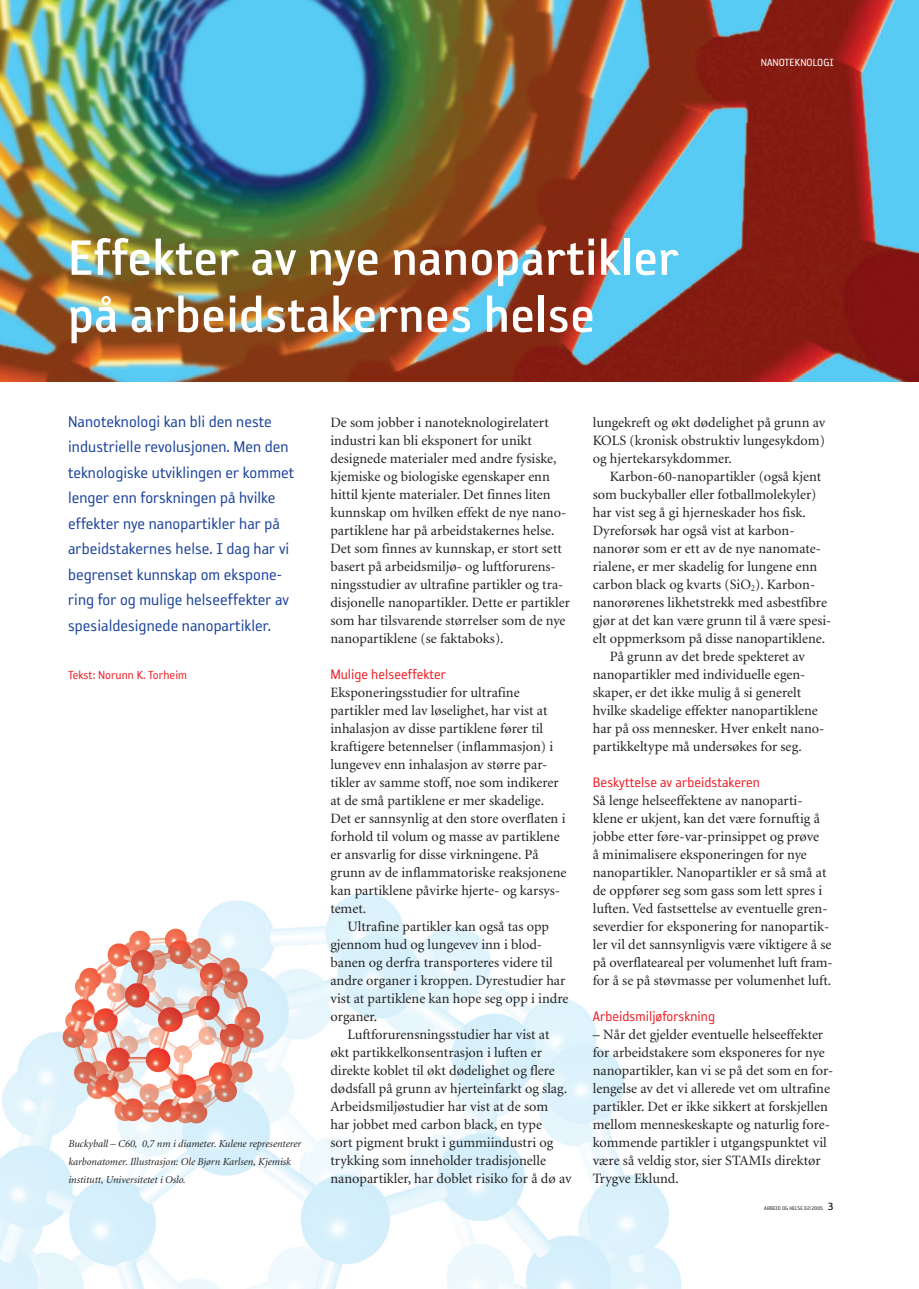
<style>
.page{position:relative;width:919px;height:1289px;background:#fff}
.page>*{position:absolute;margin:0;border:0;box-sizing:border-box;transform-origin:0 0}
.t1{font:57px/57px "Reykjavik One B Gauge";color:#fff}
.t2{font:18px/25.5px "Reykjavik One A Gauge";color:#1d449b}
.t3{font:15.75px "Reykjavik One A Gauge";color:#ee1d23}
.t4{font:14.25px/18px "Minion";color:#231f20}
.t5{font:13.5px "Reykjavik One A Gauge";color:#ee1d23}
.t6{font:12px "Reykjavik One A Gauge";color:#fff}
.t7{font:italic 10.5px/18px "Minion";color:#231f20}
.t8{font:6px "Reykjavik One A Gauge";color:#231f20}
.s1{font-family:"Reykjavik One B Gauge";font-size:12px}
</style>
<div class="page">
<img style="left:0;top:0;width:918px;height:381px">
<img style="left:0;top:1088px;width:681px;height:200px">
<img style="left:5px;top:1031px;width:57px;height:57px">
<img style="left:265px;top:893px;width:360px;height:195px">
<img style="left:200px;top:900px;width:65px;height:28px">
<img style="left:62px;top:928px;width:203px;height:197px">
<h1 class="t1" style="left:68px;top:229px;width:612px">Effekter av nye nanopartikler på arbeidstakernes helse</h1>
<p class="t6" style="left:760px;top:56px;width:75px">NANOTEKNOLOGI</p>
<p class="t2" style="left:68px;top:408px;width:228px">Nanoteknologi kan bli den neste industrielle revolusjonen. Men den teknologiske utviklingen er kommet lenger enn forskningen på hvilke effekter nye nanopartikler har på arbeidstakernes helse. I dag har vi begrenset kunnskap om ekspone&shy;ring for og mulige helseeffekter av spesialdesignede nanopartikler.</p>
<p class="t5" style="left:68px;top:668px;width:120px">Tekst: Norunn K. Torheim</p>
<p class="t7" style="left:68px;top:1135px;width:234px">Buckyball – C60, 0,7 nm i diameter. Kulene representerer karbonatomer. Illustrasjon: Ole Bjørn Karlsen, Kjemisk institutt, Universitetet i Oslo.</p>
<p class="t4" style="left:330px;top:414px;width:241px">De som jobber i nanoteknologirelatert industri kan bli eksponert for unikt designede materialer med andre fysiske, kjemiske og biologiske egenskaper enn hittil kjente materialer. Det finnes liten kunnskap om hvilken effekt de nye nano&shy;partiklene har på arbeidstakernes helse.<br>Det som finnes av kunnskap, er stort sett basert på arbeidsmiljø- og luftforurens&shy;ningsstudier av ultrafine partikler og tra&shy;disjonelle nanopartikler. Dette er partikler som har tilsvarende størrelser som de nye nanopartiklene (se faktaboks).</p>
<p class="t3" style="left:330px;top:666px;width:117px">Mulige helseeffekter</p>
<p class="t4" style="left:330px;top:684px;width:237px">Eksponeringsstudier for ultrafine partikler med lav løselighet, har vist at inhalasjon av disse partiklene fører til kraftigere betennelser (inflammasjon) i lungevev enn inhalasjon av større par&shy;tikler av samme stoff, noe som indikerer at de små partiklene er mer skadelige.<br>Det er sannsynlig at den store overflaten i forhold til volum og masse av partiklene er ansvarlig for disse virkningene. På grunn av de inflammatoriske reaksjonene kan partiklene påvirke hjerte- og karsys&shy;temet.</p>
<p class="t4" style="left:330px;top:918px;width:239px;text-indent:17px">Ultrafine partikler kan også tas opp gjennom hud og lungevev inn i blod&shy;banen og derfra transporteres videre til andre organer i kroppen. Dyrestudier har vist at partiklene kan hope seg opp i indre organer.</p>
<p class="t4" style="left:330px;top:1026px;width:242px;text-indent:17px">Luftforurensningsstudier har vist at økt partikkelkonsentrasjon i luften er direkte koblet til økt dødelighet og flere dødsfall på grunn av hjerteinfarkt og slag.<br>Arbeidsmiljøstudier har vist at de som<br>har jobbet med carbon black, en type<br>sort pigment brukt i gummiindustri og trykking som inneholder tradisjonelle nanopartikler, har doblet risiko for å dø av</p>
<p class="t4" style="left:592px;top:414px;width:234px;text-align:justify">lungekreft og økt dødelighet på grunn av KOLS (kronisk obstruktiv lungesykdom) og hjertekarsykdommer.</p>
<p class="t4" style="left:609px;top:468px;width:213px">Karbon-60-nanopartikler (også kjent</p>
<p class="t4" style="left:592px;top:486px;width:225px">som buckyballer eller fotballmolekyler)</p>
<p class="t4" style="left:592px;top:504px;width:214px">har vist seg å gi hjerneskader hos fisk.</p>
<p class="t4" style="left:592px;top:522px;width:203px">Dyreforsøk har også vist at karbon-</p>
<p class="t4" style="left:592px;top:540px;width:230px">nanorør som er ett av de nye nanomate-</p>
<p class="t4" style="left:592px;top:558px;width:226px">rialene, er mer skadelig for lungene enn</p>
<p class="t4" style="left:592px;top:576px;width:224px">carbon black og kvarts (SiO<sub>2</sub>). Karbon-</p>
<p class="t4" style="left:592px;top:594px;width:236px">nanorørenes likhetstrekk med asbestfibre</p>
<p class="t4" style="left:592px;top:612px;width:240px">gjør at det kan være grunn til å være spesi-</p>
<p class="t4" style="left:592px;top:630px;width:234px">elt oppmerksom på disse nanopartiklene.</p>
<p class="t4" style="left:609px;top:648px;width:197px">På grunn av det brede spekteret av</p>
<p class="t4" style="left:592px;top:666px;width:214px">nanopartikler med individuelle egen-</p>
<p class="t4" style="left:592px;top:684px;width:210px">skaper, er det ikke mulig å si generelt</p>
<p class="t4" style="left:592px;top:702px;width:227px">hvilke skadelige effekter nanopartiklene</p>
<p class="t4" style="left:592px;top:720px;width:233px">har på oss mennesker. Hver enkelt nano-</p>
<p class="t4" style="left:592px;top:738px;width:210px">partikkeltype må undersøkes for seg.</p>
<p class="t3" style="left:592px;top:774px;width:169px">Beskyttelse av arbeidstakeren</p>
<p class="t4" style="left:592px;top:792px;width:241px">Så lenge helseeffektene av nanoparti&shy;klene er ukjent, kan det være fornuftig å jobbe etter føre-var-prinsippet og prøve<br>å minimalisere eksponeringen for nye nanopartikler. Nanopartikler er så små at de oppfører seg som gass som lett spres i luften. Ved fastsettelse av eventuelle gren&shy;severdier for eksponering for nanopartik&shy;ler vil det sannsynligvis være viktigere å se på overflateareal per volumenhet luft fram&shy;for å se på støvmasse per volumenhet luft.</p>
<p class="t3" style="left:592px;top:1008px;width:124px">Arbeidsmiljøforskning</p>
<p class="t4" style="left:592px;top:1026px;width:242px">– Når det gjelder eventuelle helseeffekter for arbeidstakere som eksponeres for nye nanopartikler, kan vi se på det som en for&shy;lengelse av det vi allerede vet om ultrafine partikler. Det er ikke sikkert at forskjellen mellom menneskeskapte og naturlig fore&shy;kommende partikler i utgangspunktet vil være så veldig stor, sier STAMIs direktør Trygve Eklund.</p>
<p class="t8" style="left:764px;top:1205px;width:71px">ARBEID OG HELSE 02/2005 <span class="s1">3</span></p>
</div>
